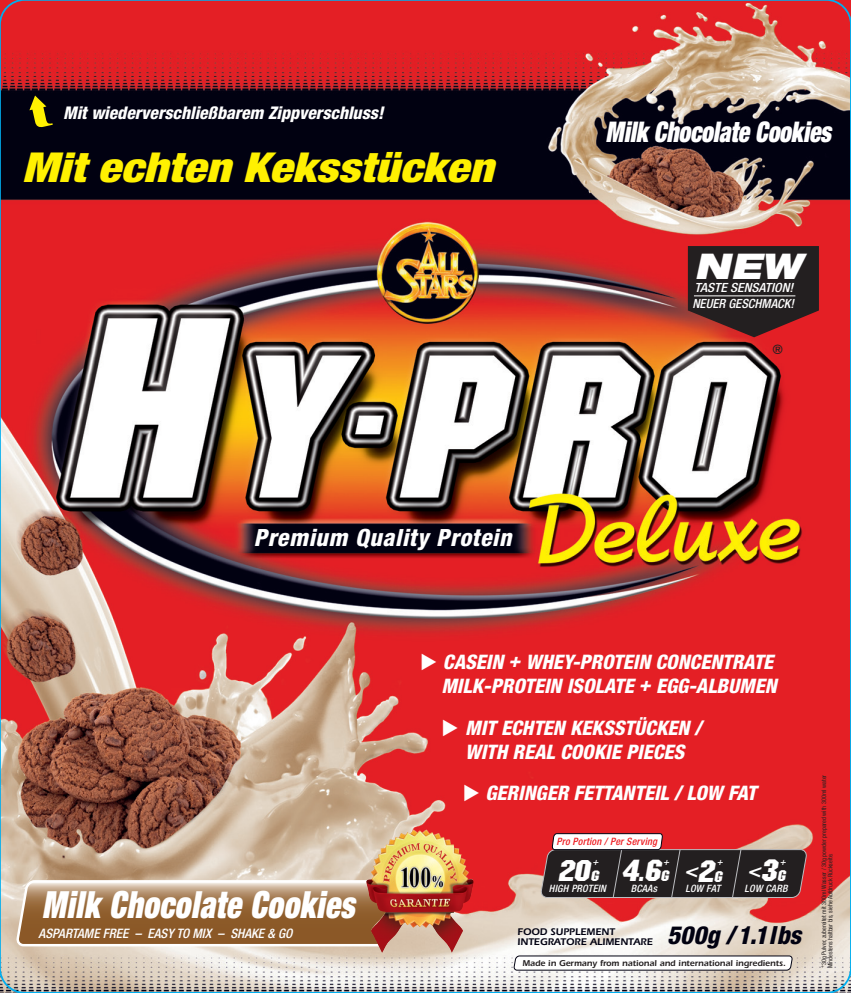
<style>
.page{position:relative;width:851px;height:993px;background:#fff}
.page>*{position:absolute;margin:0;border:0;box-sizing:border-box;transform-origin:0 0}
.t1{font:italic 900 condensed 41.25px "Helvetica Neue";color:#fff101;scale:1.15 1}
.t2{font:italic 900 expanded 37.5px "Helvetica Neue";letter-spacing:.02em;color:#fff;scale:.82 1}
.t3{font:italic 900 expanded 35.38px "Helvetica Neue";color:#fff}
.t4{font:italic 29.75px "Machine";color:#fff;scale:1.22 1}
.t5{font:italic 29.25px "Machine";color:#fff;scale:1.22 1}
.t6{font:italic 900 expanded 28.5px "Helvetica Neue";color:#fff;scale:.82 1}
.t7{font:italic 800 condensed 25px "Helvetica Neue";color:#010111}
.t8{font:italic 800 condensed 23.75px "Helvetica Neue";letter-spacing:.03em;color:#fff}
.t9{font:italic 800 condensed 20px/24px "Helvetica Neue";color:#fff;text-align:right}
.t10{font:italic 18.75px "Machine";color:#fff;scale:1.2 1}
.t11{font:italic 800 condensed 17.5px "Helvetica Neue";color:#fff}
.t12{font:italic 500 condensed 13px "Helvetica Neue";color:#fff}
.t13{font:italic 500 condensed 12.62px/15.4px "Helvetica Neue";color:#fff;scale:1.07 1}
.t14{font:600 12.5px "Eurostile";color:#231f20}
.t15{font:italic 500 condensed 10.12px "Helvetica Neue";letter-spacing:.02em;color:#fff}
.t16{font:italic 500 condensed 10.12px "Helvetica Neue";letter-spacing:.02em;color:#ee1d23}
.t17{font:600 10px/10px "Itc Eras";color:#010111}
.t18{font:italic 500 condensed 10px "Helvetica Neue";color:#fff}
.t19{font:600 8.75px "Itc Eras";color:#231f20}
.t20{font:condensed 6.25px/6.2px "Helvetica Neue";color:#231f20}
.s1{font-size:14.62px}
.s2{font-size:14.88px}
.s3{font-size:30.12px}
</style>
<div class="page">
<img style="left:0;top:0;width:850px;height:992px">
<svg style="left:29px;top:95px;width:24px;height:32px"></svg>
<svg style="left:687px;top:246px;width:131px;height:91px"></svg>
<hr style="left:693px;top:295px;width:102px;height:1px;background:#fff">
<svg style="left:17px;top:878px;width:348px;height:69px"></svg>
<img style="left:365px;top:829px;width:110px;height:123px">
<svg style="left:513px;top:955px;width:279px;height:15px"></svg>
<svg style="left:540px;top:833px;width:266px;height:64px"></svg>
<p class="t11" style="left:63px;top:102px;width:322px">Mit wiederverschließbarem Zippverschluss!</p>
<h1 class="t1" style="left:22px;top:141px;width:411px">Mit echten Keksstücken</h1>
<p class="t8" style="left:254px;top:523px;width:259px">Premium Quality Protein</p>
<h3 class="t6" style="left:605px;top:114px;width:276px">Milk Chocolate Cookies</h3>
<h3 class="t3" style="left:694px;top:243px;width:109px">NEW</h3>
<p class="t13" style="left:692px;top:280px;width:96px">TASTE SENSATION!<br>NEUER GESCHMACK!</p>
<p class="t14" style="left:772px;top:341px;width:11px">®</p>
<h2 class="t2" style="left:42px;top:880px;width:383px">Milk Chocolate Cookies</h2>
<p class="t12" style="left:39px;top:924px;width:255px">ASPARTAME FREE – EASY TO MIX – SHAKE &amp; GO</p>
<p class="t9" style="left:420px;top:649px;width:358px">◆ CASEIN + WHEY-PROTEIN CONCENTRATE<br>MILK-PROTEIN ISOLATE + EGG-ALBUMEN</p>
<p class="t9" style="left:441px;top:715px;width:262px;text-align:center">◆ MIT ECHTEN KEKSSTÜCKEN /<br>WITH REAL COOKIE PIECES</p>
<p class="t9" style="left:462px;top:780px;width:295px">◆ GERINGER FETTANTEIL / LOW FAT</p>
<p class="t16" style="left:556px;top:835px;width:102px">Pro Portion / Per Serving</p>
<h3 class="t5" style="left:557px;top:853px;width:38px">20<span class="s1">G</span></h3>
<p class="t18" style="left:592px;top:855px;width:8px">+</p>
<h3 class="t4" style="left:621px;top:853px;width:43px">4.6<span class="s2">G</span></h3>
<p class="t18" style="left:663px;top:855px;width:7px">+</p>
<p class="t10" style="left:684px;top:861px;width:36px">&lt;<span class="s3">2</span><sub>G</sub></p>
<p class="t18" style="left:716px;top:855px;width:7px">+</p>
<p class="t10" style="left:747px;top:861px;width:36px">&lt;<span class="s3">3</span><sub>G</sub></p>
<p class="t18" style="left:779px;top:855px;width:7px">+</p>
<p class="t15" style="left:549px;top:881px;width:59px">HIGH PROTEIN</p>
<p class="t15" style="left:630px;top:881px;width:28px">BCAAs</p>
<p class="t15" style="left:685px;top:881px;width:36px">LOW FAT</p>
<p class="t15" style="left:744px;top:881px;width:44px">LOW CARB</p>
<p class="t17" style="left:517px;top:926px;width:137px">FOOD SUPPLEMENT<br>INTEGRATORE ALIMENTARE</p>
<p class="t7" style="left:667px;top:919px;width:135px">500g /1.1lbs</p>
<p class="t19" style="left:522px;top:957px;width:265px">Made in Germany from national and international ingredients.</p>
<p class="t20" style="left:820px;top:967px;width:195px;rotate:-90deg"><sup>+</sup>30g Pulver, zubereitet mit 300ml Wasser / 30g powder prepared with 300ml water<br>Mindestens haltbar bis, siehe Aufdruck Rückseite.</p>
</div>
